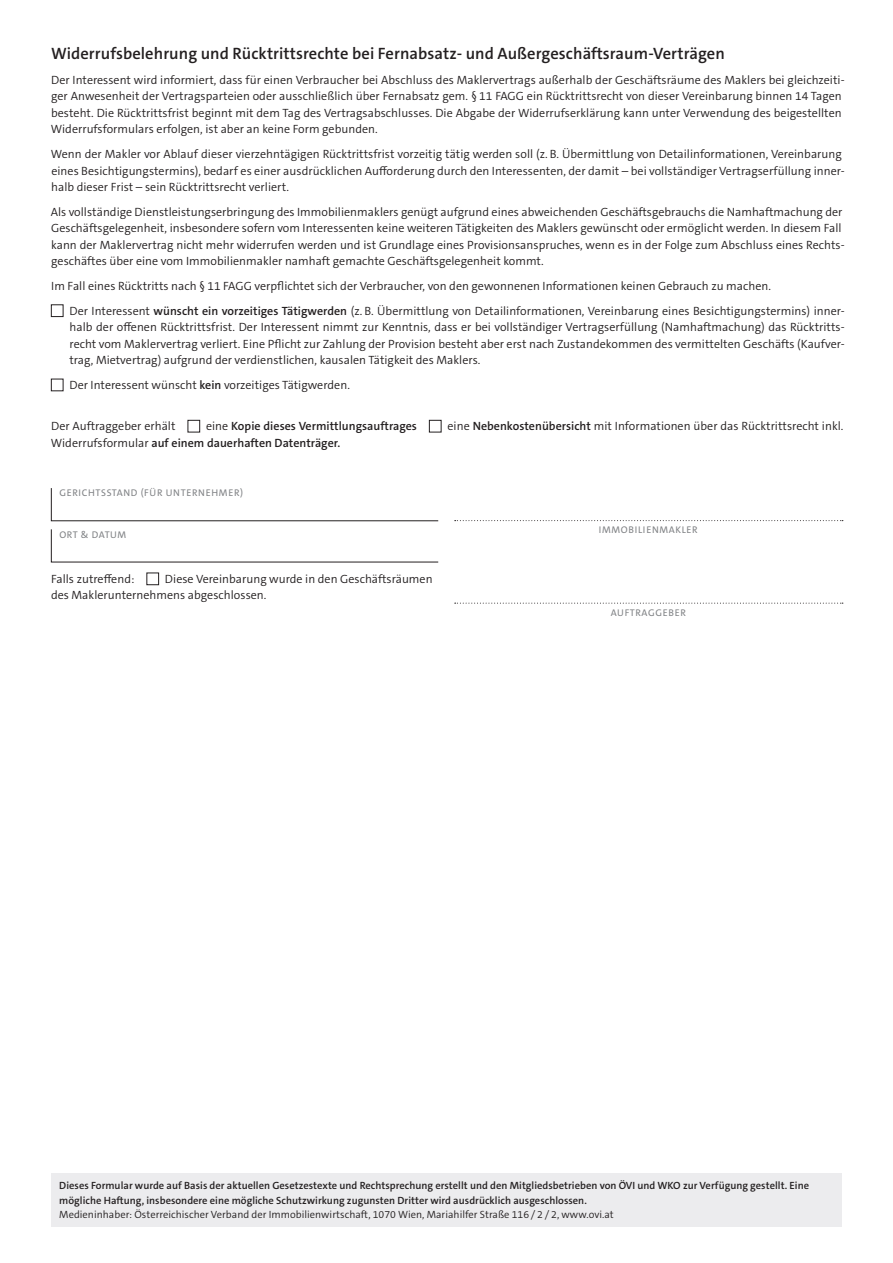
<style>
.page{position:relative;width:893px;height:1263px;background:#fff}
.page>*{position:absolute;margin:0;border:0;box-sizing:border-box;transform-origin:0 0}
.t1{font:600 16.5px "The Sans C5";letter-spacing:.005em;color:#231f20}
.t2{font:300 12px/16.5px "The Sans C5";letter-spacing:.005em;color:#231f20}
.t3{font:600 12px "The Sans C5";letter-spacing:.005em;color:#231f20}
.t4{font:600 10.5px/14.2px "The Sans C5";letter-spacing:.005em;color:#231f20}
.t5{font:300 10.5px "The Sans C5";letter-spacing:.005em;color:#231f20}
.t6{font:9.75px "The Sans C5";letter-spacing:.07em;color:#808285}
.t7{font:9.75px "The Sans C5";letter-spacing:.045em;color:#808285}
.s1{font-weight:600}
.s2{font-weight:300}
</style>
<div class="page">
<svg style="left:51px;top:488px;width:388px;height:33px"></svg>
<svg style="left:51px;top:529px;width:388px;height:34px"></svg>
<div style="left:51px;top:304px;width:12px;height:13px;border:1px solid #231f20"></div>
<div style="left:51px;top:379px;width:12px;height:12px;border:1px solid #231f20"></div>
<div style="left:51px;top:1173px;width:791px;height:53px;background:#ececee"></div>
<svg style="left:455px;top:520px;width:388px;height:1px"></svg>
<svg style="left:455px;top:603px;width:388px;height:1px"></svg>
<div style="left:188px;top:420px;width:12px;height:12px;border:1px solid #231f20"></div>
<div style="left:429px;top:420px;width:12px;height:12px;border:1px solid #231f20"></div>
<div style="left:147px;top:573px;width:12px;height:12px;border:1px solid #231f20"></div>
<h1 class="t1" style="left:51px;top:43px;width:675px">Widerrufsbelehrung und Rücktrittsrechte bei Fernabsatz- und Außergeschäftsraum-Verträgen</h1>
<p class="t2" style="left:51px;top:72px;width:795px">Der Interessent wird informiert, dass für einen Verbraucher bei Abschluss des Maklervertrags außerhalb der Geschäftsräume des Maklers bei gleichzeiti&shy;ger Anwesenheit der Vertragsparteien oder ausschließlich über Fernabsatz gem. § 11 FAGG ein Rücktrittsrecht von dieser Vereinbarung binnen 14 Tagen besteht. Die Rücktrittsfrist beginnt mit dem Tag des Vertragsabschlusses. Die Abgabe der Widerrufserklärung kann unter Verwendung des beigestellten Widerrufsformulars erfolgen, ist aber an keine Form gebunden.</p>
<p class="t2" style="left:51px;top:146px;width:795px">Wenn der Makler vor Ablauf dieser vierzehntägigen Rücktrittsfrist vorzeitig tätig werden soll (z. B. Übermittlung von Detailinformationen, Vereinbarung eines Besichtigungstermins), bedarf es einer ausdrücklichen Aufforderung durch den Interessenten, der damit – bei vollständiger Vertragserfüllung inner&shy;halb dieser Frist – sein Rücktrittsrecht verliert.</p>
<p class="t2" style="left:51px;top:204px;width:795px">Als vollständige Dienstleistungserbringung des Immobilienmaklers genügt aufgrund eines abweichenden Geschäftsgebrauchs die Namhaftmachung der Geschäftsgelegenheit, insbesondere sofern vom Interessenten keine weiteren Tätigkeiten des Maklers gewünscht oder ermöglicht werden. In diesem Fall kann der Maklervertrag nicht mehr widerrufen werden und ist Grundlage eines Provisionsanspruches, wenn es in der Folge zum Abschluss eines Rechts&shy;geschäftes über eine vom Immobilienmakler namhaft gemachte Geschäftsgelegenheit kommt.</p>
<p class="t2" style="left:69px;top:274px;width:777px;line-height:24.8px;text-indent:-18px">Im Fall eines Rücktritts nach § 11 FAGG verpflichtet sich der Verbraucher, von den gewonnenen Informationen keinen Gebrauch zu machen.<br>Der Interessent <span class="s1">wünscht ein vorzeitiges Tätigwerden</span> (z. B. Übermittlung von Detailinformationen, Vereinbarung eines Besichtigungstermins) inner-</p>
<p class="t2" style="left:69px;top:319px;width:777px;text-align:justify">halb der offenen Rücktrittsfrist. Der Interessent nimmt zur Kenntnis, dass er bei vollständiger Vertragserfüllung (Namhaftmachung) das Rücktritts&shy;recht vom Maklervertrag verliert. Eine Pflicht zur Zahlung der Provision besteht aber erst nach Zustandekommen des vermittelten Geschäfts (Kaufver&shy;trag, Mietvertrag) aufgrund der verdienstlichen, kausalen Tätigkeit des Maklers.</p>
<p class="t2" style="left:69px;top:377px;width:282px">Der Interessent wünscht <span class="s1">kein</span> vorzeitiges Tätigwerden.</p>
<p class="t2" style="left:51px;top:418px;width:126px">Der Auftraggeber erhält</p>
<p class="t3" style="left:206px;top:419px;width:212px"><span class="s2">eine</span> Kopie dieses Vermittlungsauftrages</p>
<p class="t2" style="left:447px;top:418px;width:398px">eine <span class="s1">Nebenkostenübersicht</span> mit Informationen über das Rücktrittsrecht inkl.</p>
<p class="t3" style="left:51px;top:435px;width:291px"><span class="s2">Widerrufsformular</span> auf einem dauerhaften Datenträger.</p>
<p class="t6" style="left:59px;top:487px;width:185px">GERICHTSSTAND (FÜR UNTERNEHMER)</p>
<p class="t6" style="left:599px;top:524px;width:100px">IMMOBILIENMAKLER</p>
<p class="t7" style="left:59px;top:528px;width:68px">ORT &amp; DATUM</p>
<p class="t2" style="left:51px;top:571px;width:85px">Falls zutreffend:</p>
<p class="t2" style="left:51px;top:571px;width:383px;text-indent:114px">Diese Vereinbarung wurde in den Geschäftsräumen des Maklerunternehmens abgeschlossen.</p>
<p class="t6" style="left:611px;top:606px;width:77px">AUFTRAGGEBER</p>
<p class="t4" style="left:59px;top:1179px;width:751px">Dieses Formular wurde auf Basis der aktuellen Gesetzestexte und Rechtsprechung erstellt und den Mitgliedsbetrieben von ÖVI und WKO zur Verfügung gestellt. Eine mögliche Haftung, insbesondere eine mögliche Schutzwirkung zugunsten Dritter wird ausdrücklich ausgeschlossen.</p>
<p class="t5" style="left:59px;top:1207px;width:556px">Medieninhaber: Österreichischer Verband der Immobilienwirtschaft, 1070 Wien, Mariahilfer Straße 116 / 2 / 2, www.ovi.at</p>
</div>
